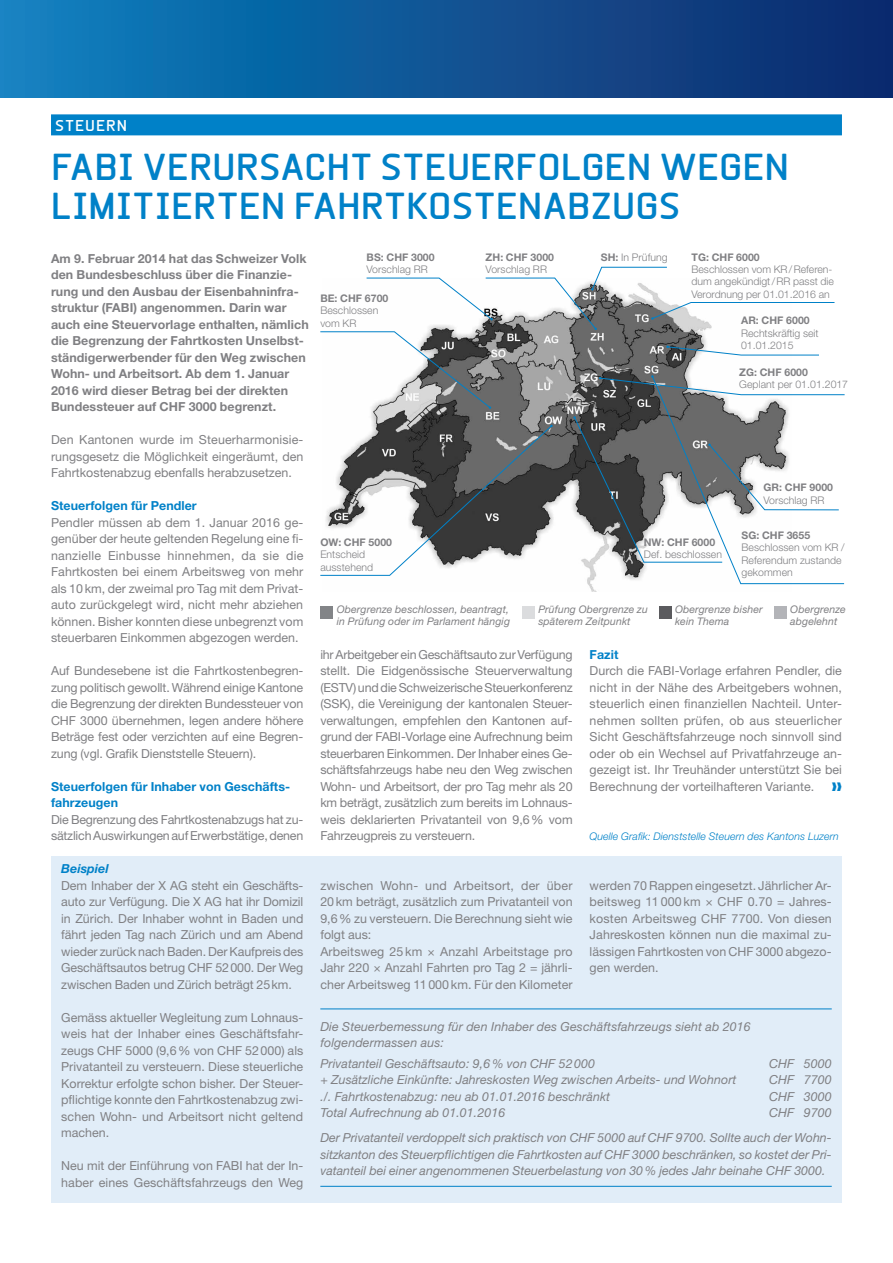
<style>
.page{position:relative;width:893px;height:1263px;background:#fff}
.page>*{position:absolute;margin:0;border:0;box-sizing:border-box;transform-origin:0 0}
.t1{font:700 36px/39px "Beta Sans";color:#0081c8}
.t2{font:700 15px "Beta Sans";color:#fff}
.t3{font:12.45px/16.5px "Helvetica Neue LT Std";color:#808083;text-align:justify}
.t4{font:italic 12.45px/16.5px "Helvetica Neue LT Std";letter-spacing:.005em;color:#808083}
.t5{font:700 12.45px/16.5px "Helvetica Neue LT Std";letter-spacing:.005em;color:#808083}
.t6{font:700 12.45px/16.5px "Helvetica Neue LT Std";letter-spacing:.005em;color:#0081c8}
.t7{font:italic 700 12.45px "Helvetica Neue LT Std";letter-spacing:.005em;color:#0081c8}
.t8{font:300 10.5px/12.5px "Helvetica Neue LT Std";letter-spacing:.005em;color:#808083}
.t9{font:italic 10.5px/12px "Helvetica Neue LT Std";letter-spacing:.01em;color:#808083}
.t10{font:700 10.5px "Helvetica Neue LT Std";letter-spacing:.005em;color:#808083}
.t11{font:italic 300 10.5px "Helvetica Neue LT Std";letter-spacing:.01em;color:#0081c8}
.s1{font-weight:700}
</style>
<div class="page">
<div style="left:0;top:0;width:893px;height:98px;background:linear-gradient(to right,#0f82c0,#0e286b)"></div>
<div style="left:51px;top:857px;width:791px;height:346px;background:#e1edf8"></div>
<div style="left:51px;top:114px;width:791px;height:21px;background:#0081c8"></div>
<hr style="left:320px;top:1008px;width:512px;height:1px;background:#0081c8">
<hr style="left:320px;top:1186px;width:512px;height:1px;background:#0081c8">
<div style="left:320px;top:606px;width:13px;height:12px;background:#828487"></div>
<div style="left:522px;top:606px;width:13px;height:12px;background:#dbdcde"></div>
<div style="left:659px;top:606px;width:12px;height:12px;background:#5b5b5e"></div>
<div style="left:774px;top:606px;width:13px;height:12px;background:#b3b4b8"></div>
<svg style="left:320px;top:267px;width:525px;height:317px"></svg>
<p class="t2" style="left:55px;top:116px;width:31px">STEUERN</p>
<h1 class="t1" style="left:51px;top:148px;width:139px">FABI VERURS</h1>
<h1 class="t1" style="left:280px;top:148px;width:167px">ACHT STEUER</h1>
<h1 class="t1" style="left:51px;top:148px;width:713px;text-indent:465px">FOLGEN WEGEN<br>LIMITIERTEN FAHRTKOSTENABZU</h1>
<h1 class="t1" style="left:635px;top:187px;width:42px">GS</h1>
<p class="t5" style="left:51px;top:250px;width:259px">Am 9. Februar 2014 hat das Schweizer Volk den Bundesbeschluss über die Finanzie&shy;rung und den Ausbau der Eisenbahninfra&shy;struktur (FABI) angenommen. Darin war auch eine Steuervorlage enthalten, nämlich die Begrenzung der Fahrtkosten Unselbst&shy;ständigerwerbender für den Weg zwischen Wohn- und Arbeitsort. Ab dem 1. Januar 2016 wird dieser Betrag bei der direkten Bundessteuer auf CHF 3000 begrenzt.</p>
<p class="t3" style="left:51px;top:431px;width:254px">Den Kantonen wurde im Steuerharmonisie&shy;rungsgesetz die Möglichkeit eingeräumt, den Fahrtkostenabzug ebenfalls herabzusetzen.</p>
<p class="t6" style="left:51px;top:497px;width:147px">Steuerfolgen für Pendler</p>
<p class="t3" style="left:51px;top:514px;width:254px">Pendler müssen ab dem 1. Januar 2016 ge&shy;genüber der heute geltenden Regelung eine fi&shy;nanzielle Einbusse hinnehmen, da sie die Fahrtkosten bei einem Arbeitsweg von mehr als 10km, der zweimal pro Tag mit dem Privat&shy;auto zurückgelegt wird, nicht mehr abziehen können. Bisher konnten diese unbegrenzt vom steuerbaren Einkommen abgezogen werden.</p>
<p class="t3" style="left:51px;top:662px;width:254px">Auf Bundesebene ist die Fahrtkostenbegren&shy;zung politisch gewollt. Während einige Kantone die Begrenzung der direkten Bundessteuer von CHF 3000 übernehmen, legen andere höhere Beträge fest oder verzichten auf eine Begren&shy;zung (vgl. Grafik Dienststelle Steuern).</p>
<p class="t6" style="left:51px;top:778px;width:241px">Steuerfolgen für Inhaber von Geschäfts&shy;fahrzeugen</p>
<p class="t3" style="left:51px;top:811px;width:254px">Die Begrenzung des Fahrtkostenabzugs hat zu&shy;sätzlich Auswirkungen auf Erwerbstätige, denen</p>
<p class="t7" style="left:61px;top:861px;width:49px">Beispiel</p>
<p class="t3" style="left:61px;top:877px;width:244px">Dem Inhaber der X AG steht ein Geschäfts&shy;auto zur Verfügung. Die X AG hat ihr Domizil in Zürich. Der Inhaber wohnt in Baden und fährt jeden Tag nach Zürich und am Abend wieder zurück nach Baden. Der Kaufpreis des Geschäftsautos betrug CHF 52000. Der Weg zwischen Baden und Zürich beträgt 25km.</p>
<p class="t3" style="left:61px;top:1009px;width:244px">Gemäss aktueller Wegleitung zum Lohnaus&shy;weis hat der Inhaber eines Geschäftsfahr&shy;zeugs CHF 5000 (9,6% von CHF 52000) als Privatanteil zu versteuern. Diese steuerliche Korrektur erfolgte schon bisher. Der Steuer&shy;pflichtige konnte den Fahrtkostenabzug zwi&shy;schen Wohn- und Arbeitsort nicht geltend machen.</p>
<p class="t3" style="left:61px;top:1157px;width:244px">Neu mit der Einführung von FABI hat der In&shy;haber eines Geschäftsfahrzeugs den Weg</p>
<p class="t10" style="left:367px;top:250px;width:70px">BS: CHF 3000</p>
<p class="t8" style="left:367px;top:263px;width:63px">Vorschlag RR</p>
<p class="t10" style="left:320px;top:292px;width:70px">BE: CHF 6700</p>
<p class="t8" style="left:320px;top:304px;width:60px">Beschlossen vom KR</p>
<p class="t10" style="left:486px;top:250px;width:70px">ZH: CHF 3000</p>
<p class="t8" style="left:601px;top:250px;width:68px"><span class="s1">SH:</span> In Prüfung</p>
<p class="t8" style="left:486px;top:263px;width:63px">Vorschlag RR</p>
<p class="t10" style="left:691px;top:250px;width:70px">TG: CHF 6000</p>
<p class="t8" style="left:691px;top:263px;width:144px">Beschlossen vom KR/Referen&shy;dum angekündigt/RR passt die<br>Verordnung per 01.01.2016 an</p>
<p class="t10" style="left:741px;top:314px;width:70px">AR: CHF 6000</p>
<p class="t8" style="left:741px;top:327px;width:79px">Rechtskräftig seit<br>01.01.2015</p>
<p class="t10" style="left:739px;top:365px;width:70px">ZG: CHF 6000</p>
<p class="t8" style="left:739px;top:378px;width:110px">Geplant per 01.01.2017</p>
<p class="t10" style="left:764px;top:481px;width:71px">GR: CHF 9000</p>
<p class="t8" style="left:764px;top:493px;width:62px">Vorschlag RR</p>
<p class="t10" style="left:742px;top:529px;width:70px">SG: CHF 3655</p>
<p class="t8" style="left:742px;top:541px;width:105px">Beschlossen vom KR /<br>Referendum zustande gekommen</p>
<p class="t10" style="left:644px;top:536px;width:73px">NW: CHF 6000</p>
<p class="t8" style="left:644px;top:548px;width:80px">Def. beschlossen</p>
<p class="t10" style="left:320px;top:536px;width:73px">OW: CHF 5000</p>
<p class="t8" style="left:320px;top:548px;width:54px">Entscheid ausstehend</p>
<p class="t9" style="left:337px;top:603px;width:175px">Obergrenze beschlossen, beantragt, in Prüfung oder im Parlament hängig</p>
<p class="t9" style="left:538px;top:603px;width:111px">Prüfung Obergrenze zu späterem Zeitpunkt</p>
<p class="t9" style="left:675px;top:603px;width:89px">Obergrenze bisher kein Thema</p>
<p class="t9" style="left:790px;top:603px;width:57px">Obergrenze abgelehnt</p>
<p class="t3" style="left:320px;top:646px;width:254px">ihr Arbeitgeber ein Geschäftsauto zur Verfügung stellt. Die Eidgenössische Steuerverwaltung (ESTV) und die Schweizerische Steuerkonferenz (SSK), die Vereinigung der kantonalen Steuer&shy;verwaltungen, empfehlen den Kantonen auf&shy;grund der FABI-Vorlage eine Aufrechnung beim steuerbaren Einkommen. Der Inhaber eines Ge&shy;schäftsfahrzeugs habe neu den Weg zwischen Wohn- und Arbeitsort, der pro Tag mehr als 20 km beträgt, zusätzlich zum bereits im Lohnaus&shy;weis deklarierten Privatanteil von 9,6% vom Fahrzeugpreis zu versteuern.</p>
<p class="t6" style="left:590px;top:646px;width:30px">Fazit</p>
<p class="t3" style="left:590px;top:662px;width:254px">Durch die FABI-Vorlage erfahren Pendler, die nicht in der Nähe des Arbeitgebers wohnen, steuerlich einen finanziellen Nachteil. Unter&shy;nehmen sollten prüfen, ob aus steuerlicher Sicht Geschäftsfahrzeuge noch sinnvoll sind oder ob ein Wechsel auf Privatfahrzeuge an&shy;gezeigt ist. Ihr Treuhänder unterstützt Sie bei Berechnung der vorteilhafteren Variante.</p>
<p class="t11" style="left:590px;top:830px;width:251px">Quelle Grafik: Dienststelle Steuern des Kantons Luzern</p>
<p class="t3" style="left:320px;top:877px;width:254px;text-align:left">zwischen Wohn- und Arbeitsort, der über 20km beträgt, zusätzlich zum Privatanteil von 9,6% zu versteuern. Die Berechnung sieht wie folgt aus:<br>Arbeitsweg 25 km × Anzahl Arbeitstage pro Jahr 220 × Anzahl Fahrten pro Tag 2 = jährli&shy;cher Arbeitsweg 11000km. Für den Kilometer</p>
<p class="t3" style="left:590px;top:877px;width:244px">werden 70 Rappen eingesetzt. Jährlicher Ar&shy;beitsweg 11 000 km × CHF 0.70 = Jahres&shy;kosten Arbeitsweg CHF 7700. Von diesen Jahreskosten können nun die maximal zu&shy;lässigen Fahrtkosten von CHF 3000 abgezo&shy;gen werden.</p>
<p class="t4" style="left:320px;top:1018px;width:432px">Die Steuerbemessung für den Inhaber des Geschäftsfahrzeugs sieht ab 2016 folgendermassen aus:</p>
<p class="t4" style="left:320px;top:1055px;width:276px">Privatanteil Geschäftsauto: 9,6% von CHF 52000</p>
<p class="t4" style="left:769px;top:1055px;width:64px">CHF 5000</p>
<p class="t4" style="left:320px;top:1071px;width:418px">+ Zusätzliche Einkünfte: Jahreskosten Weg zwischen Arbeits- und Wohnort</p>
<p class="t4" style="left:769px;top:1071px;width:64px">CHF 7700</p>
<p class="t4" style="left:320px;top:1088px;width:291px">./. Fahrtkostenabzug: neu ab 01.01.2016 beschränkt</p>
<p class="t4" style="left:769px;top:1088px;width:64px">CHF 3000</p>
<p class="t4" style="left:320px;top:1104px;width:186px">Total Aufrechnung ab 01.01.2016</p>
<p class="t4" style="left:320px;top:1100px;width:513px;line-height:25px;text-align:right">CHF 9700<br>Der Privatanteil verdoppelt sich praktisch von CHF 5000 auf CHF 9700. Sollte auch der Wohn-</p>
<p class="t4" style="left:320px;top:1146px;width:513px">sitzkanton des Steuerpflichtigen die Fahrtkosten auf CHF 3000 beschränken, so kostet der Pri&shy;vatanteil bei einer angenommenen Steuerbelastung von 30% jedes Jahr beinahe CHF 3000.</p>
</div>
